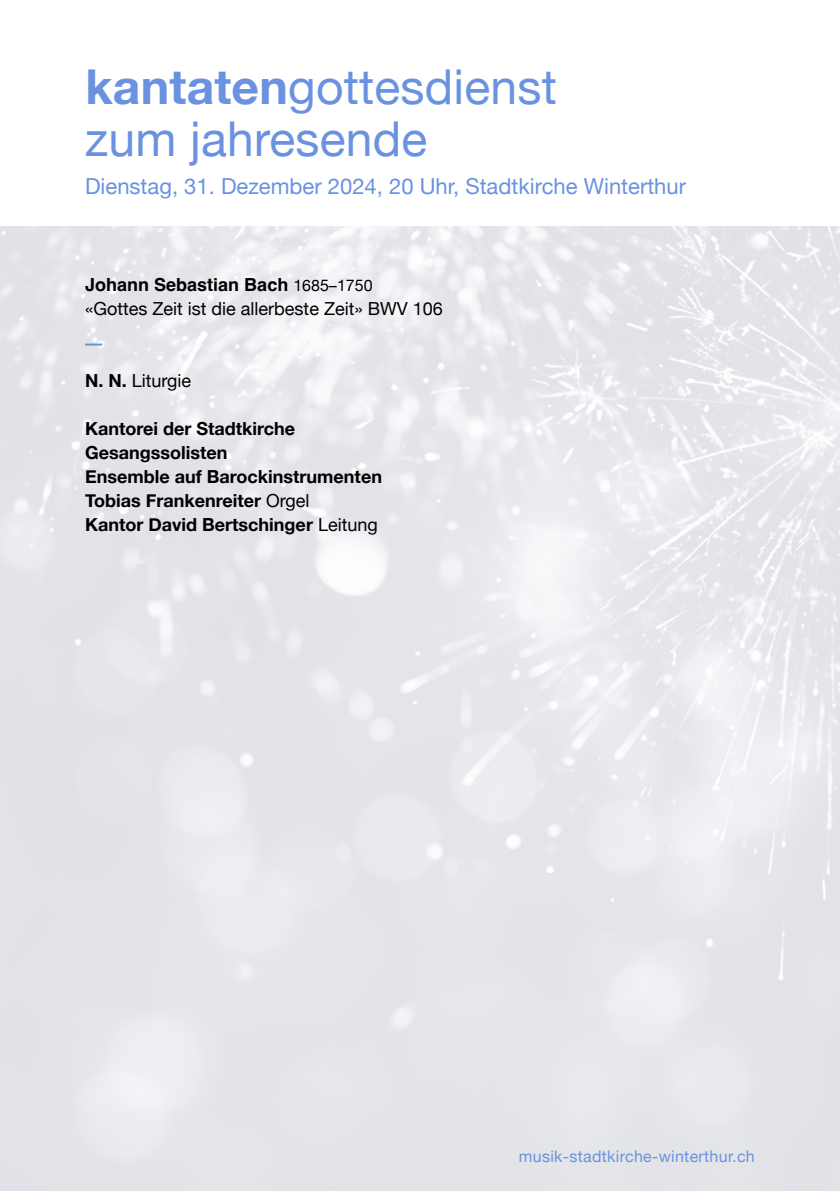
<style>
.page{position:relative;width:840px;height:1191px;background:#fff}
.page>*{position:absolute;margin:0;border:0;box-sizing:border-box;transform-origin:0 0}
.t1{font:48px/52px "Helvetica Neue";letter-spacing:.005em;color:#6a92e0}
.t2{font:22px "Helvetica Neue";color:#6a92e0}
.t3{font:700 18px/24px "Helvetica Neue";color:#000}
.t4{font:18px "Helvetica Neue";color:#000}
.t5{font:700 18px "Helvetica";color:#000}
.t6{font:16px "Helvetica Neue";letter-spacing:.02em;color:#6a92e0}
.s1{font-weight:700}
.s2{font-family:"Helvetica Neue";font-weight:400;font-size:16px}
.s3{font-weight:400}
</style>
<div class="page">
<svg style="left:85px;top:343px;width:17px;height:2px"></svg>
<h1 class="t1" style="left:85px;top:63px;width:473px"><span class="s1">kantaten</span>gottesdienst zum jahresende</h1>
<p class="t2" style="left:85px;top:170px;width:602px">Dienstag, 31. Dezember 2024, 20 Uhr, Stadtkirche Winterthur</p>
<p class="t5" style="left:85px;top:274px;width:289px">Johann Sebastian Bach <span class="s2">1685–1750</span></p>
<p class="t4" style="left:85px;top:296px;width:359px">«Gottes Zeit ist die allerbeste Zeit» BWV 106</p>
<p class="t4" style="left:85px;top:368px;width:107px"><span class="s1">N. N.</span> Liturgie</p>
<p class="t3" style="left:85px;top:417px;width:298px">Kantorei der Stadtkirche<br>Gesangssolisten<br>Ensemble auf Barockinstrumenten<br>Tobias Frankenreiter <span class="s3">Orgel<br></span>Kantor David Bertschinger <span class="s3">Leitung</span></p>
<p class="t6" style="left:518px;top:1144px;width:237px">musik-stadtkirche-winterthur.ch</p>
</div>
